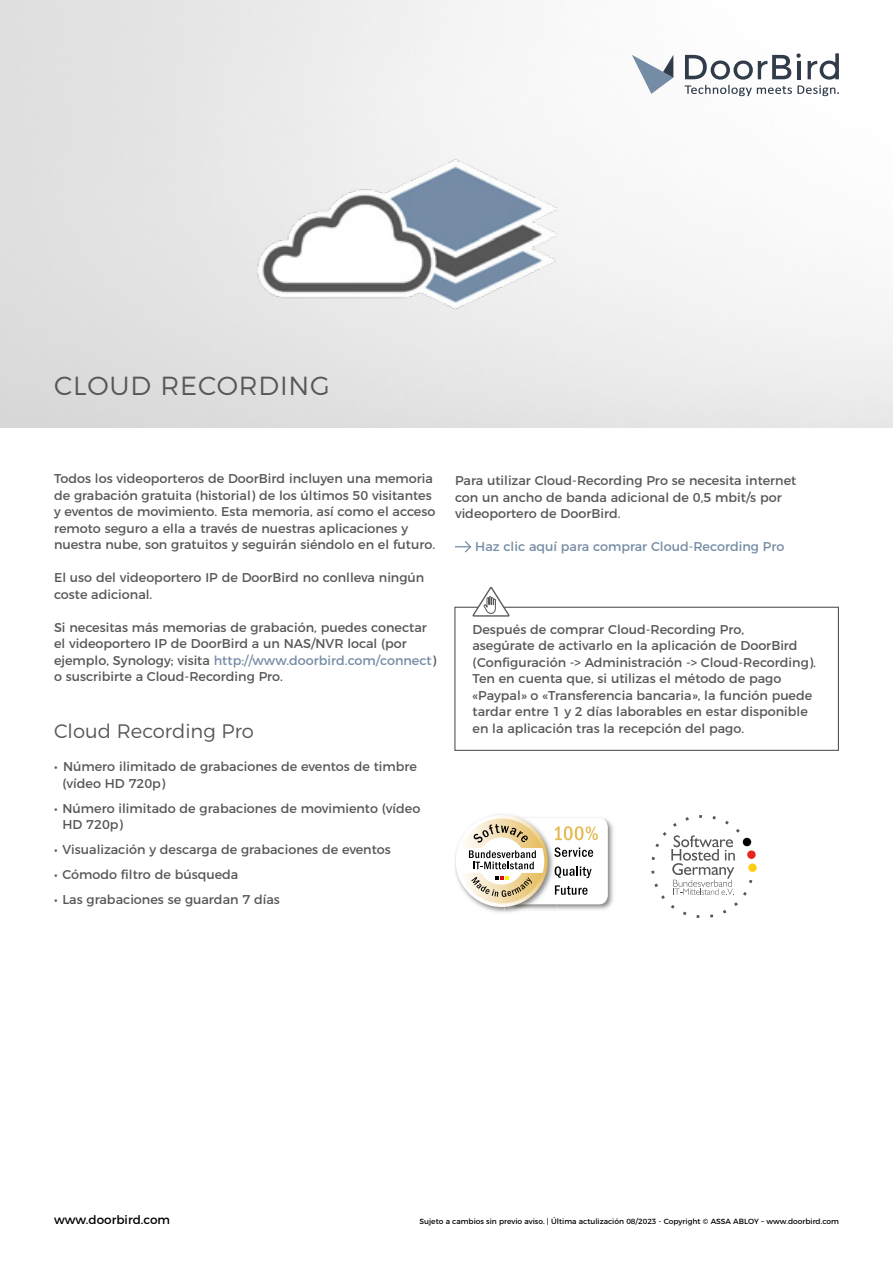
<style>
.page{position:relative;width:893px;height:1263px;background:#fff}
.page>*{position:absolute;margin:0;border:0;box-sizing:border-box;transform-origin:0 0}
.t1{font:300 26.25px "Montserrat";letter-spacing:.03em;color:#575756}
.t2{font:300 19.5px "Montserrat";color:#575756}
.t3{font:12.75px/16.5px "Montserrat";color:#575756}
.t4{font:12.75px "Montserrat";color:#768ca4}
.t5{font:12px "Montserrat";color:#000}
.t6{font:7.5px "Montserrat";color:#000}
.s1{color:#768ca4}
</style>
<div class="page">
<img style="left:231px;top:137px;width:353px;height:196px">
<svg style="left:632px;top:55px;width:41px;height:39px"></svg>
<svg style="left:685px;top:53px;width:154px;height:43px"></svg>
<div style="left:454px;top:607px;width:385px;height:144px;border:1px solid #575756"></div>
<svg style="left:455px;top:541px;width:55px;height:76px"></svg>
<img style="left:556px;top:820px;width:57px;height:90px">
<img style="left:455px;top:814px;width:101px;height:99px">
<svg style="left:456px;top:815px;width:92px;height:92px"></svg>
<svg style="left:459px;top:818px;width:149px;height:86px"></svg>
<svg style="left:747px;top:850px;width:9px;height:9px"></svg>
<div style="left:748px;top:863px;width:9px;height:9px;background:#ffcd13;border-radius:50%"></div>
<svg style="left:651px;top:815px;width:103px;height:103px"></svg>
<h1 class="t1" style="left:54px;top:365px;width:277px">CLOUD RECORDING</h1>
<p class="t3" style="left:54px;top:469px;width:383px">Todos los videoporteros de DoorBird incluyen una memoria de grabación gratuita (historial) de los últimos 50 visitantes y eventos de movimiento. Esta memoria, así como el acceso remoto seguro a ella a través de nuestras aplicaciones y nuestra nube, son gratuitos y seguirán siéndolo en el futuro.</p>
<p class="t3" style="left:54px;top:568px;width:372px">El uso del videoportero IP de DoorBird no conlleva ningún coste adicional.</p>
<p class="t3" style="left:54px;top:618px;width:384px">Si necesitas más memorias de grabación, puedes conectar el videoportero IP de DoorBird a un NAS/NVR local (por ejemplo, Synology; visita <span class="s1">http://www.doorbird.com/connect</span>) o suscribirte a Cloud-Recording Pro.</p>
<h2 class="t2" style="left:54px;top:716px;width:201px">Cloud Recording Pro</h2>
<p class="t3" style="left:63px;top:757px;width:356px;text-indent:-9px">• Número ilimitado de grabaciones de eventos de timbre (vídeo HD 720p)</p>
<p class="t3" style="left:63px;top:799px;width:359px;text-indent:-9px">• Número ilimitado de grabaciones de movimiento (vídeo<br>HD 720p)</p>
<p class="t3" style="left:54px;top:840px;width:338px">• Visualización y descarga de grabaciones de eventos</p>
<p class="t3" style="left:54px;top:865px;width:186px">• Cómodo filtro de búsqueda</p>
<p class="t3" style="left:54px;top:890px;width:227px">• Las grabaciones se guardan 7 días</p>
<p class="t3" style="left:455px;top:472px;width:343px">Para utilizar Cloud-Recording Pro se necesita internet con un ancho de banda adicional de 0,5 mbit/s por videoportero de DoorBird.</p>
<p class="t4" style="left:475px;top:537px;width:311px">Haz clic aquí para comprar Cloud-Recording Pro</p>
<p class="t3" style="left:472px;top:620px;width:345px">Después de comprar Cloud-Recording Pro,<br>asegúrate de activarlo en la aplicación de DoorBird (Configuración -&gt; Administración -&gt; Cloud-Recording).<br>Ten en cuenta que, si utilizas el método de pago «Paypal» o «Transferencia bancaria», la función puede tardar entre 1 y 2 días laborables en estar disponible en la aplicación tras la recepción del pago.</p>
<p class="t5" style="left:54px;top:1210px;width:118px">www.doorbird.com</p>
<p class="t6" style="left:420px;top:1215px;width:421px">Sujeto a cambios sin previo aviso. | Última actulización 08/2023 - Copyright © ASSA ABLOY – www.doorbird.com</p>
</div>
